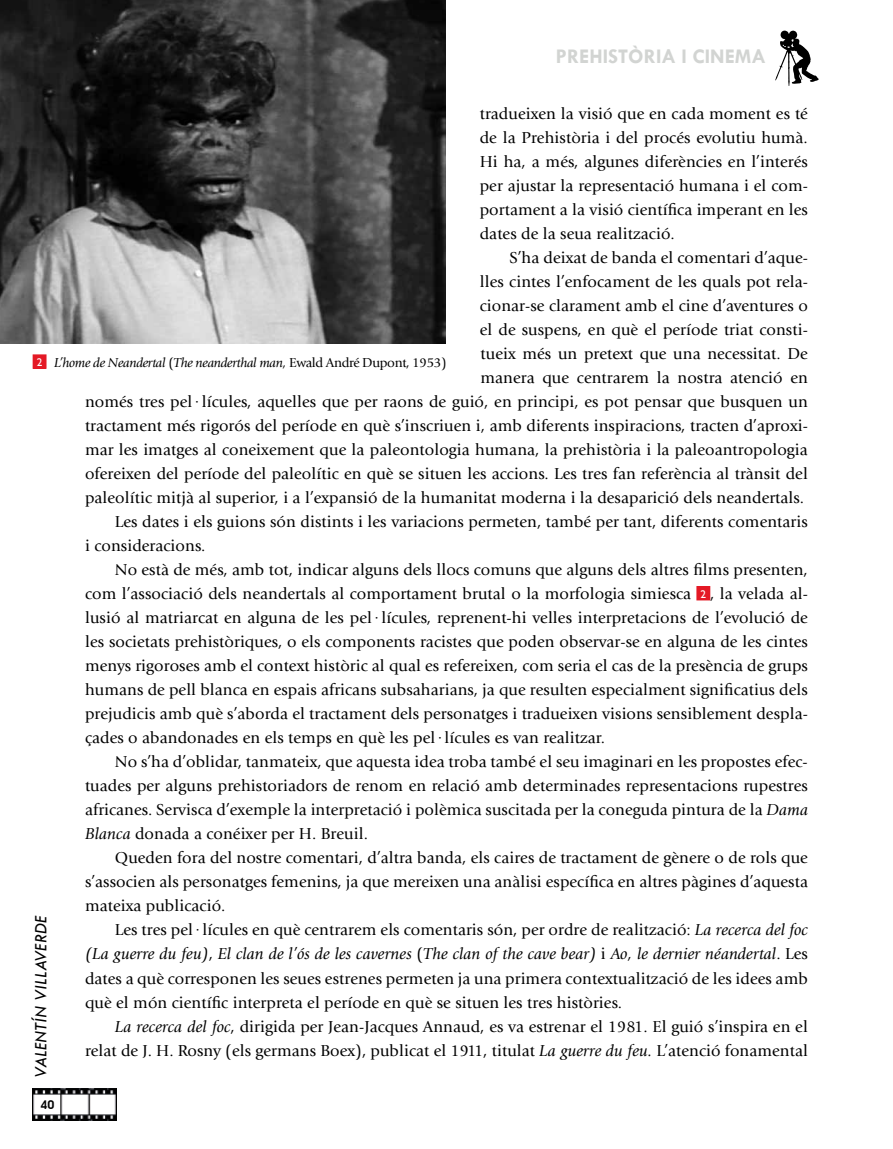
<style>
.page{position:relative;width:893px;height:1149px;background:#fff}
.page>*{position:absolute;margin:0;border:0;box-sizing:border-box;transform-origin:0 0}
.t1{font:700 21px "Tw Cen";color:#d2d4d2}
.t2{font:italic 18px "Tw Cen";color:#000}
.t3{font:16.5px/24px "Giovanni";letter-spacing:.005em;color:#000;text-align:justify}
.t4{font:italic 16.5px "Giovanni";letter-spacing:.005em;color:#000}
.t5{font:italic 13.5px "Giovanni";letter-spacing:-.025em;color:#000}
.t6{font:600 12px "Avant Garde IT Cby BT";color:#000}
.s1{font-family:"Humanist 521 BT";font-size:11.25px;color:#fff}
.s2{font-style:italic}
.s3{font-style:normal}
.s4{font-family:"Humanist 521 BT";font-style:normal;font-size:11.25px;color:#fff}
</style>
<div class="page">
<img style="left:33px;top:1088px;width:84px;height:32px">
<svg style="left:38px;top:1092px;width:20px;height:20px"></svg>
<svg style="left:775px;top:31px;width:44px;height:55px"></svg>
<div style="left:697px;top:586px;width:13px;height:13px;background:#e41925"></div>
<div style="left:697px;top:586px;width:13px;height:14px;border:1px solid #e41925"></div>
<div style="left:33px;top:355px;width:13px;height:13px;background:#e41925"></div>
<div style="left:33px;top:354px;width:13px;height:14px;border:1px solid #e41925"></div>
<img style="left:0;top:0;width:446px;height:343px">
<p class="t1" style="left:556px;top:43px;width:211px">PREHISTÒRIA i CINEMA</p>
<p class="t3" style="left:480px;top:101px;width:330px">tradueixen la visió que en cada moment es té de la Prehistòria i del procés evolutiu humà.<br>Hi ha, a més, algunes diferències en l’interés per ajustar la representació humana i el com&shy;portament a la visió científica imperant en les dates de la seua realització.</p>
<p class="t3" style="left:509px;top:245px;width:300px">S’ha deixat de banda el comentari d’aque-</p>
<p class="t3" style="left:480px;top:269px;width:330px">lles cintes l’enfocament de les quals pot rela-</p>
<p class="t3" style="left:480px;top:293px;width:330px">cionar-se clarament amb el cine d’aventures o</p>
<p class="t3" style="left:480px;top:317px;width:330px">el de suspens, en què el període triat consti-</p>
<p class="t3" style="left:480px;top:341px;width:329px">tueix més un pretext que una necessitat. De</p>
<p class="t3" style="left:480px;top:365px;width:329px">manera que centrarem la nostra atenció en</p>
<p class="t3" style="left:85px;top:389px;width:724px">només tres pel·lícules, aquelles que per raons de guió, en principi, es pot pensar que busquen un</p>
<p class="t3" style="left:85px;top:413px;width:724px">tractament més rigorós del període en què s’inscriuen i, amb diferents inspiracions, tracten d’aproxi-</p>
<p class="t3" style="left:85px;top:437px;width:724px">mar les imatges al coneixement que la paleontologia humana, la prehistòria i la paleoantropologia</p>
<p class="t3" style="left:85px;top:461px;width:724px">ofereixen del període del paleolític en què se situen les accions. Les tres fan referència al trànsit del</p>
<p class="t3" style="left:85px;top:485px;width:720px">paleolític mitjà al superior, i a l’expansió de la humanitat moderna i la desaparició dels neandertals.</p>
<p class="t3" style="left:115px;top:509px;width:695px">Les dates i els guions són distints i les variacions permeten, també per tant, diferents comentaris</p>
<p class="t3" style="left:85px;top:533px;width:122px">i consideracions.</p>
<p class="t3" style="left:115px;top:557px;width:695px">No està de més, amb tot, indicar alguns dels llocs comuns que alguns dels altres films presenten,</p>
<p class="t3" style="left:85px;top:582px;width:723px">com l’associació dels neandertals al comportament brutal o la morfologia simiesca <span class="s1">2</span> , la velada al·</p>
<p class="t3" style="left:85px;top:605px;width:724px">lusió al matriarcat en alguna de les pel·lícules, reprenent-hi velles interpretacions de l’evolució de</p>
<p class="t3" style="left:85px;top:629px;width:724px">les societats prehistòriques, o els components racistes que poden observar-se en alguna de les cintes</p>
<p class="t3" style="left:85px;top:653px;width:724px">menys rigoroses amb el context històric al qual es refereixen, com seria el cas de la presència de grups</p>
<p class="t3" style="left:85px;top:677px;width:724px">humans de pell blanca en espais africans subsaharians, ja que resulten especialment significatius dels</p>
<p class="t3" style="left:85px;top:701px;width:724px">prejudicis amb què s’aborda el tractament dels personatges i tradueixen visions sensiblement despla-</p>
<p class="t3" style="left:85px;top:725px;width:522px">çades o abandonades en els temps en què les pel·lícules es van realitzar.</p>
<p class="t3" style="left:115px;top:749px;width:694px">No s’ha d’oblidar, tanmateix, que aquesta idea troba també el seu imaginari en les propostes efec-</p>
<p class="t3" style="left:85px;top:773px;width:724px">tuades per alguns prehistoriadors de renom en relació amb determinades representacions rupestres</p>
<p class="t3" style="left:85px;top:797px;width:724px">africanes. Servisca d’exemple la interpretació i polèmica suscitada per la coneguda pintura de la <span class="s2">Dama</span></p>
<p class="t3" style="left:85px;top:821px;width:284px"><span class="s2">Blanca</span> donada a conéixer per H. Breuil.</p>
<p class="t3" style="left:115px;top:845px;width:695px">Queden fora del nostre comentari, d’altra banda, els caires de tractament de gènere o de rols que</p>
<p class="t3" style="left:85px;top:869px;width:724px">s’associen als personatges femenins, ja que mereixen una anàlisi específica en altres pàgines d’aquesta</p>
<p class="t3" style="left:85px;top:893px;width:142px">mateixa publicació.</p>
<p class="t3" style="left:115px;top:917px;width:695px">Les tres pel·lícules en què centrarem els comentaris són, per ordre de realització: <span class="s2">La recerca del foc</span></p>
<p class="t4" style="left:85px;top:944px;width:724px">(La guerre du feu)<span class="s3">,</span> El clan de l’ós de les cavernes <span class="s3">(</span>The clan of the cave bear) <span class="s3">i</span> Ao, le dernier néandertal<span class="s3">. Les</span></p>
<p class="t3" style="left:85px;top:965px;width:724px">dates a què corresponen les seues estrenes permeten ja una primera contextualització de les idees amb</p>
<p class="t3" style="left:85px;top:989px;width:539px">què el món científic interpreta el període en què se situen les tres històries.</p>
<p class="t3" style="left:115px;top:1013px;width:695px"><span class="s2">La recerca del foc</span>, dirigida per Jean-Jacques Annaud, es va estrenar el 1981. El guió s’inspira en el</p>
<p class="t3" style="left:85px;top:1037px;width:724px">relat de J. H. Rosny (els germans Boex), publicat el 1911, titulat <span class="s2">La guerre du feu.</span> L’atenció fonamental</p>
<p class="t5" style="left:37px;top:355px;width:411px"><span class="s4">2</span> L’home de Neandertal <span class="s3">(</span>The neanderthal man, <span class="s3">Ewald André Dupont, 1953)</span></p>
<p class="t2" style="left:30px;top:1077px;width:164px;rotate:-90deg">Valentín Villaverde</p>
<p class="t6" style="left:40px;top:1097px;width:15px">40</p>
</div>
